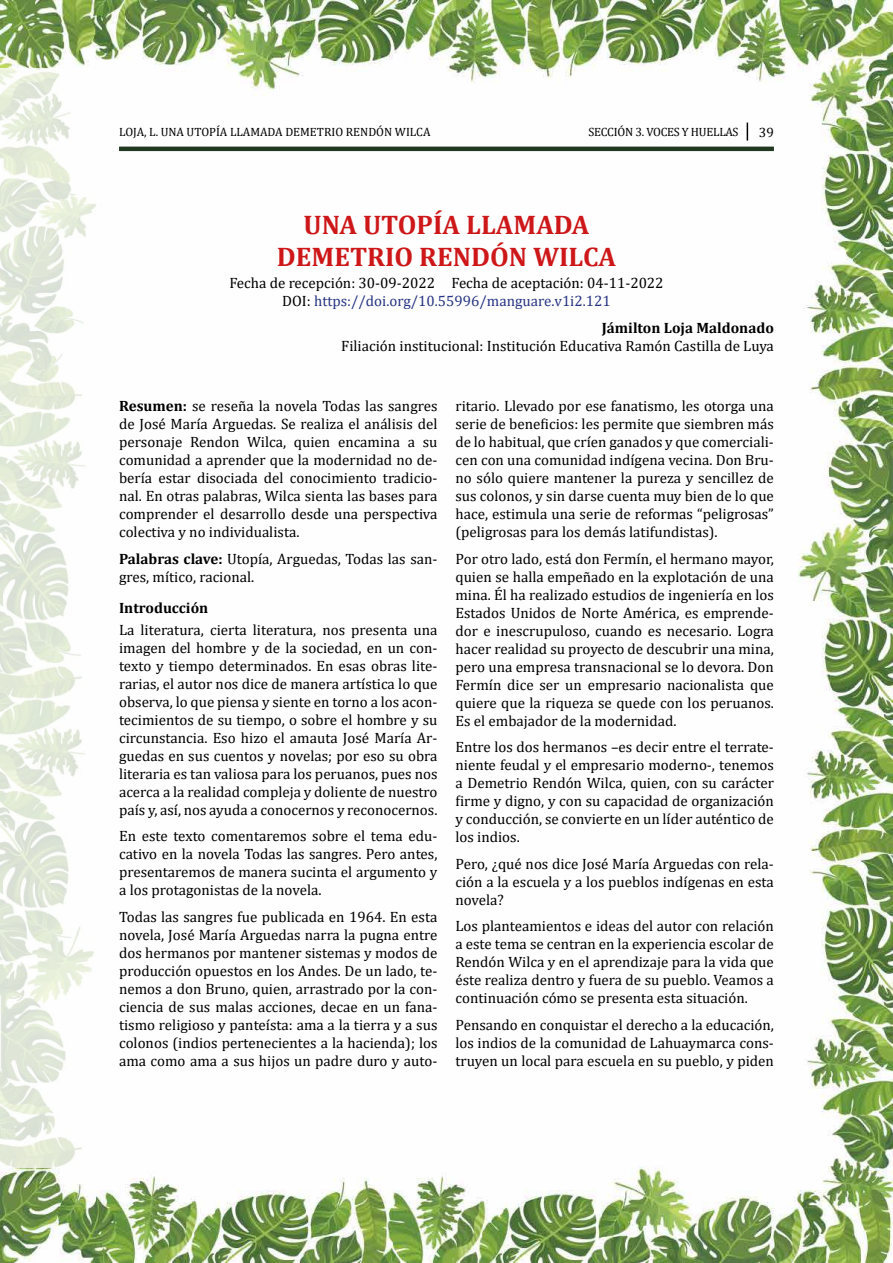
<style>
.page{position:relative;width:893px;height:1263px;background:#fff}
.page>*{position:absolute;margin:0;border:0;box-sizing:border-box;transform-origin:0 0}
.t1{font:700 27px/32.4px "Cambria";color:#cd1719;text-align:center}
.t2{font:15px/18px "Cambria";color:#000;text-align:justify}
.t3{font:700 15px "Cambria";color:#000}
.t4{font:13.5px "Cambria";color:#000}
.t5{font:12px "Cambria";color:#000}
.t6{font:12px "Cambria";letter-spacing:-.02em;color:#000}
.s1{color:#283583}
.s2{font-weight:700}
</style>
<div class="page">
<img style="left:0;top:0;width:892px;height:1263px">
<svg style="left:0;top:68px;width:101px;height:1099px"></svg>
<hr style="left:119px;top:147px;width:655px;height:4px;background:#223921">
<svg style="left:747px;top:123px;width:1px;height:18px"></svg>
<p class="t5" style="left:119px;top:125px;width:313px">LOJA, L. UNA UTOPÍA LLAMADA DEMETRIO RENDÓN WILCA</p>
<p class="t6" style="left:588px;top:125px;width:152px">SECCIÓN 3. VOCES Y HUELLAS</p>
<p class="t4" style="left:759px;top:124px;width:16px">39</p>
<h1 class="t1" style="left:277px;top:207px;width:341px">UNA UTOPÍA LLAMADA<br>DEMETRIO RENDÓN WILCA</h1>
<p class="t2" style="left:229px;top:274px;width:436px;text-align:center">Fecha de recepción: 30-09-2022 Fecha de aceptación: 04-11-2022<br>DOI: <span class="s1">https://doi.org/10.55996/manguare.v1i2.121</span></p>
<p class="t3" style="left:602px;top:317px;width:174px">Jámilton Loja Maldonado</p>
<p class="t2" style="left:341px;top:337px;width:434px">Filiación institucional: Institución Educativa Ramón Castilla de Luya</p>
<p class="t2" style="left:119px;top:397px;width:320px"><span class="s2">Resumen:</span> se reseña la novela Todas las sangres de José María Arguedas. Se realiza el análisis del personaje Rendon Wilca, quien encamina a su comunidad a aprender que la modernidad no de&shy;bería estar disociada del conocimiento tradicio&shy;nal. En otras palabras, Wilca sienta las bases para comprender el desarrollo desde una perspectiva colectiva y no individualista.</p>
<p class="t2" style="left:119px;top:550px;width:320px"><span class="s2">Palabras clave:</span> Utopía, Arguedas, Todas las san&shy;gres, mítico, racional.</p>
<p class="t3" style="left:119px;top:597px;width:91px">Introducción</p>
<p class="t2" style="left:119px;top:621px;width:320px">La literatura, cierta literatura, nos presenta una imagen del hombre y de la sociedad, en un con&shy;texto y tiempo determinados. En esas obras lite&shy;rarias, el autor nos dice de manera artística lo que observa, lo que piensa y siente en torno a los acon&shy;tecimientos de su tiempo, o sobre el hombre y su circunstancia. Eso hizo el amauta José María Ar&shy;guedas en sus cuentos y novelas; por eso su obra literaria es tan valiosa para los peruanos, pues nos acerca a la realidad compleja y doliente de nuestro país y, así, nos ayuda a conocernos y reconocernos.</p>
<p class="t2" style="left:119px;top:827px;width:320px">En este texto comentaremos sobre el tema edu&shy;cativo en la novela Todas las sangres. Pero antes, presentaremos de manera sucinta el argumento y a los protagonistas de la novela.</p>
<p class="t2" style="left:119px;top:908px;width:320px">Todas las sangres fue publicada en 1964. En esta novela, José María Arguedas narra la pugna entre dos hermanos por mantener sistemas y modos de producción opuestos en los Andes. De un lado, te&shy;nemos a don Bruno, quien, arrastrado por la con&shy;ciencia de sus malas acciones, decae en un fana&shy;tismo religioso y panteísta: ama a la tierra y a sus colonos (indios pertenecientes a la hacienda); los ama como ama a sus hijos un padre duro y auto-</p>
<p class="t2" style="left:455px;top:397px;width:320px">ritario. Llevado por ese fanatismo, les otorga una serie de beneficios: les permite que siembren más de lo habitual, que críen ganados y que comerciali&shy;cen con una comunidad indígena vecina. Don Bru&shy;no sólo quiere mantener la pureza y sencillez de sus colonos, y sin darse cuenta muy bien de lo que hace, estimula una serie de reformas “peligrosas” (peligrosas para los demás latifundistas).</p>
<p class="t2" style="left:455px;top:550px;width:320px">Por otro lado, está don Fermín, el hermano mayor, quien se halla empeñado en la explotación de una mina. Él ha realizado estudios de ingeniería en los Estados Unidos de Norte América, es emprende&shy;dor e inescrupuloso, cuando es necesario. Logra hacer realidad su proyecto de descubrir una mina, pero una empresa transnacional se lo devora. Don Fermín dice ser un empresario nacionalista que quiere que la riqueza se quede con los peruanos.<br>Es el embajador de la modernidad.</p>
<p class="t2" style="left:455px;top:738px;width:320px">Entre los dos hermanos –es decir entre el terrate&shy;niente feudal y el empresario moderno-, tenemos a Demetrio Rendón Wilca, quien, con su carácter firme y digno, y con su capacidad de organización y conducción, se convierte en un líder auténtico de los indios.</p>
<p class="t2" style="left:455px;top:855px;width:320px">Pero, ¿qué nos dice José María Arguedas con rela&shy;ción a la escuela y a los pueblos indígenas en esta novela?</p>
<p class="t2" style="left:455px;top:917px;width:320px">Los planteamientos e ideas del autor con relación a este tema se centran en la experiencia escolar de Rendón Wilca y en el aprendizaje para la vida que éste realiza dentro y fuera de su pueblo. Veamos a continuación cómo se presenta esta situación.</p>
<p class="t2" style="left:455px;top:1016px;width:320px">Pensando en conquistar el derecho a la educación, los indios de la comunidad de Lahuaymarca cons&shy;truyen un local para escuela en su pueblo, y piden</p>
</div>
